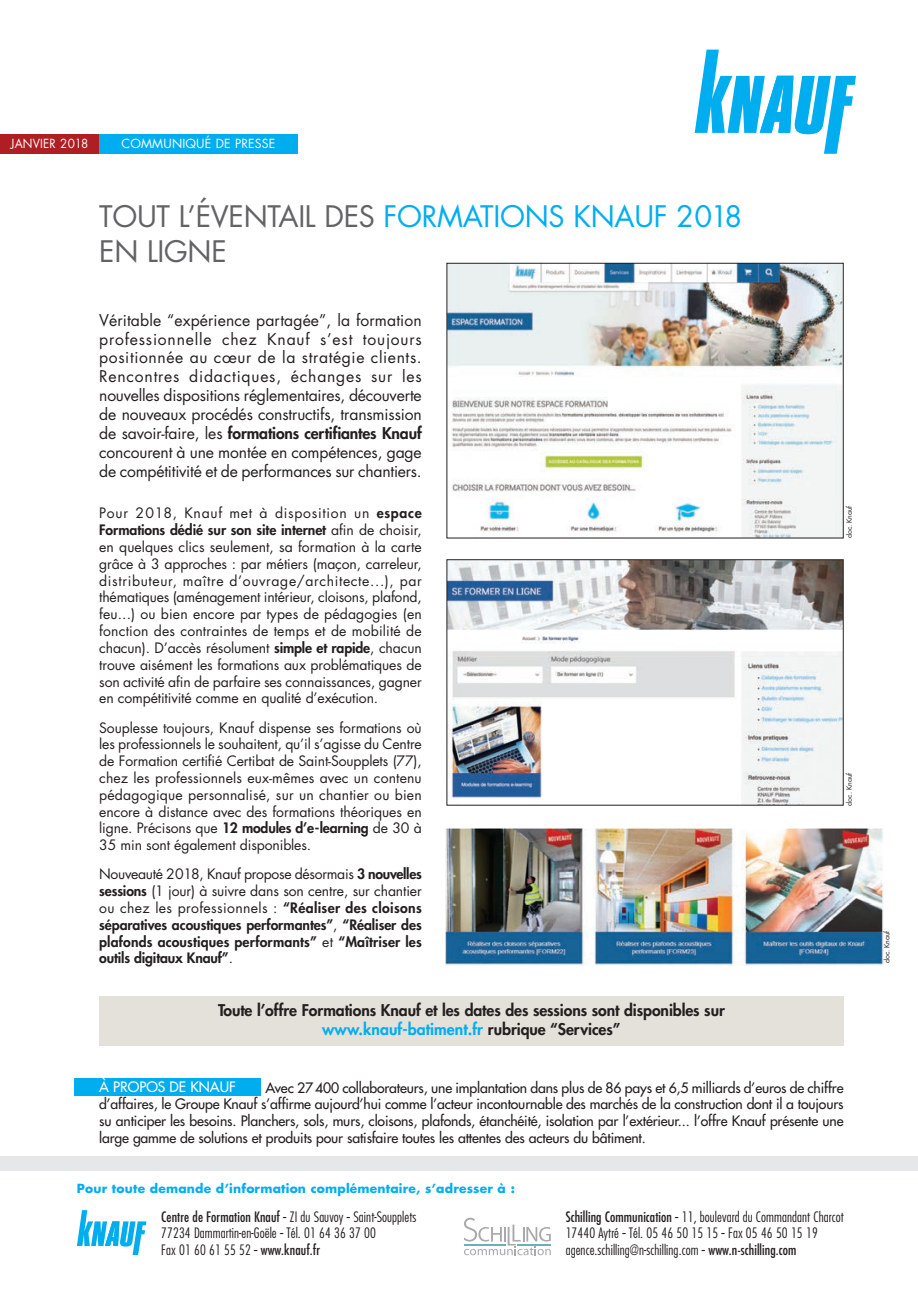
<style>
.page{position:relative;width:918px;height:1290px;background:#fff}
.page>*{position:absolute;margin:0;border:0;box-sizing:border-box;transform-origin:0 0}
.t1{font:28.88px/34.6px "Futura";letter-spacing:-.01em;color:#636366}
.t2{font:15.75px/18.9px "Futura";letter-spacing:-.015em;color:#231f20;text-align:justify}
.t3{font:800 15.75px/18.9px "Futura";letter-spacing:-.005em;color:#231f20;text-align:center}
.t4{font:14px/16.8px "Futura";letter-spacing:-.01em;color:#231f20;text-align:justify}
.t5{font:14px/16.8px "Futura";letter-spacing:-.01em;color:#231f20;text-align:justify}
.t6{font:300 condensed 14px/16.8px "Futura";letter-spacing:.005em;color:#231f20;scale:1.5 1}
.t7{font:800 14px/16.8px "Futura";letter-spacing:.01em;color:#231f20;text-align:justify}
.t8{font:14px "Futura";color:#fff}
.t9{font:700 12.25px "Futura";letter-spacing:.015em;color:#00aeef}
.t10{font:12.25px "Futura";letter-spacing:.015em;color:#fff}
.t11{font:12.25px "Futura";letter-spacing:.015em;color:#fff;scale:.95 1}
.t12{font:7px "Futura";letter-spacing:-.01em;color:#231f20}
.s1{color:#00aeef}
.s2{font-weight:800}
.s3{font-weight:400}
</style>
<div class="page">
<div style="left:99px;top:996px;width:744px;height:49px;background:#e3e1d9"></div>
<svg style="left:694px;top:50px;width:162px;height:104px"></svg>
<div style="left:0;top:134px;width:99px;height:20px;background:#af1e22"></div>
<div style="left:99px;top:134px;width:199px;height:20px;background:#00aeef"></div>
<svg style="left:464px;top:1217px;width:87px;height:38px"></svg>
<svg style="left:77px;top:1210px;width:69px;height:45px"></svg>
<div style="left:0;top:1156px;width:918px;height:15px;background:#e6e7e9"></div>
<img style="left:448px;top:265px;width:393px;height:271px">
<img style="left:448px;top:561px;width:393px;height:242px">
<div style="left:446px;top:559px;width:397px;height:246px;border:1px solid #231f20"></div>
<img style="left:445px;top:828px;width:438px;height:137px">
<div style="left:74px;top:1078px;width:186px;height:17px;background:#00aeef"></div>
<p class="t11" style="left:11px;top:138px;width:83px">JANVIER 2018</p>
<p class="t10" style="left:121px;top:138px;width:156px">COMMUNIQUÉ DE PRESSE</p>
<h1 class="t1" style="left:99px;top:202px;width:644px">TOUT L’ÉVENTAIL DES <span class="s1">FORMATIONS KNAUF 2018<br></span>EN LIGNE</h1>
<p class="t2" style="left:99px;top:312px;width:324px">Véritable “expérience partagée”, la formation professionnelle chez Knauf s’est toujours positionnée au cœur de la stratégie clients.<br>Rencontres didactiques, échanges sur les nouvelles dispositions réglementaires, découverte de nouveaux procédés constructifs, transmission de savoir-faire, les <span class="s2">formations certifiantes Knauf </span>concourent à une montée en compétences, gage de compétitivité et de performances sur chantiers.</p>
<p class="t4" style="left:99px;top:506px;width:324px">Pour 2018, Knauf met à disposition un <span class="s2">espace Formations dédié sur son site internet</span> afin de choisir, en quelques clics seulement, sa formation à la carte grâce à 3 approches : par métiers (maçon, carreleur, distributeur, maître d’ouvrage/architecte...), par thématiques (aménagement intérieur, cloisons, plafond, feu...) ou bien encore par types de pédagogies (en fonction des contraintes de temps et de mobilité de chacun). D’accès résolument <span class="s2">simple et rapide</span>, chacun trouve aisément les formations aux problématiques de son activité afin de parfaire ses connaissances, gagner en compétitivité comme en qualité d’exécution.</p>
<p class="t4" style="left:99px;top:720px;width:324px">Souplesse toujours, Knauf dispense ses formations où les professionnels le souhaitent, qu’il s’agisse du Centre de Formation certifié Certibat de Saint-Soupplets (77), chez les professionnels eux-mêmes avec un contenu pédagogique personnalisé, sur un chantier ou bien encore à distance avec des formations théoriques en ligne. Précisons que <span class="s2">12 modules d’e-learning</span> de 30 à 35 min sont également disponibles.</p>
<p class="t7" style="left:99px;top:867px;width:324px"><span class="s3">Nouveauté 2018, Knauf propose désormais</span> 3 nouvelles sessions <span class="s3">(1 jour) à suivre dans son centre, sur chantier ou chez les professionnels :</span> “Réaliser des cloisons séparatives acoustiques performantes”<span class="s3">,</span> “Réaliser des plafonds acoustiques performants” <span class="s3">et</span> “Maîtriser les outils digitaux Knauf”<span class="s3">.</span></p>
<p class="t3" style="left:218px;top:1002px;width:508px">Toute l’offre Formations Knauf et les dates des sessions sont disponibles sur <span class="s1">www.knauf-batiment.fr</span> rubrique “Services”</p>
<p class="t12" style="left:846px;top:538px;width:34px;rotate:-90deg">doc. Knauf</p>
<p class="t12" style="left:846px;top:805px;width:34px;rotate:-90deg">doc. Knauf</p>
<p class="t8" style="left:99px;top:1080px;width:138px">À PROPOS DE KNAUF</p>
<p class="t5" style="left:99px;top:1080px;width:746px;text-indent:166px">Avec 27400 collaborateurs, une implantation dans plus de 86 pays et 6,5 milliards d’euros de chiffre d’affaires, le Groupe Knauf s’affirme aujourd’hui comme l’acteur incontournable des marchés de la construction dont il a toujours su anticiper les besoins. Planchers, sols, murs, cloisons, plafonds, étanchéité, isolation par l’extérieur... l’offre Knauf présente une large gamme de solutions et produits pour satisfaire toutes les attentes des acteurs du bâtiment.</p>
<p class="t9" style="left:77px;top:1183px;width:439px">Pour toute demande d’information complémentaire, s’adresser à :</p>
<p class="t6" style="left:161px;top:1209px;width:172px"><span class="s3">Centre de Formation Knauf</span> - ZI du Sauvoy -Saint-Soupplets<br>77234 Dammartin-en-Goële - Tél. 01 64 36 37 00<br>Fax 01 60 61 55 52 - <span class="s3">www.knauf.fr</span></p>
<p class="t6" style="left:566px;top:1209px;width:187px"><span class="s3">Schilling Communication</span> - 11, boulevard du Commandant Charcot<br>17440 Aytré - Tél. 05 46 50 15 15 - Fax 05 46 50 15 19 agence.schilling@n-schilling.com - <span class="s3">www.n-schilling.com</span></p>
<p class="t12" style="left:884px;top:963px;width:34px;rotate:-90deg">doc. Knauf</p>
</div>
